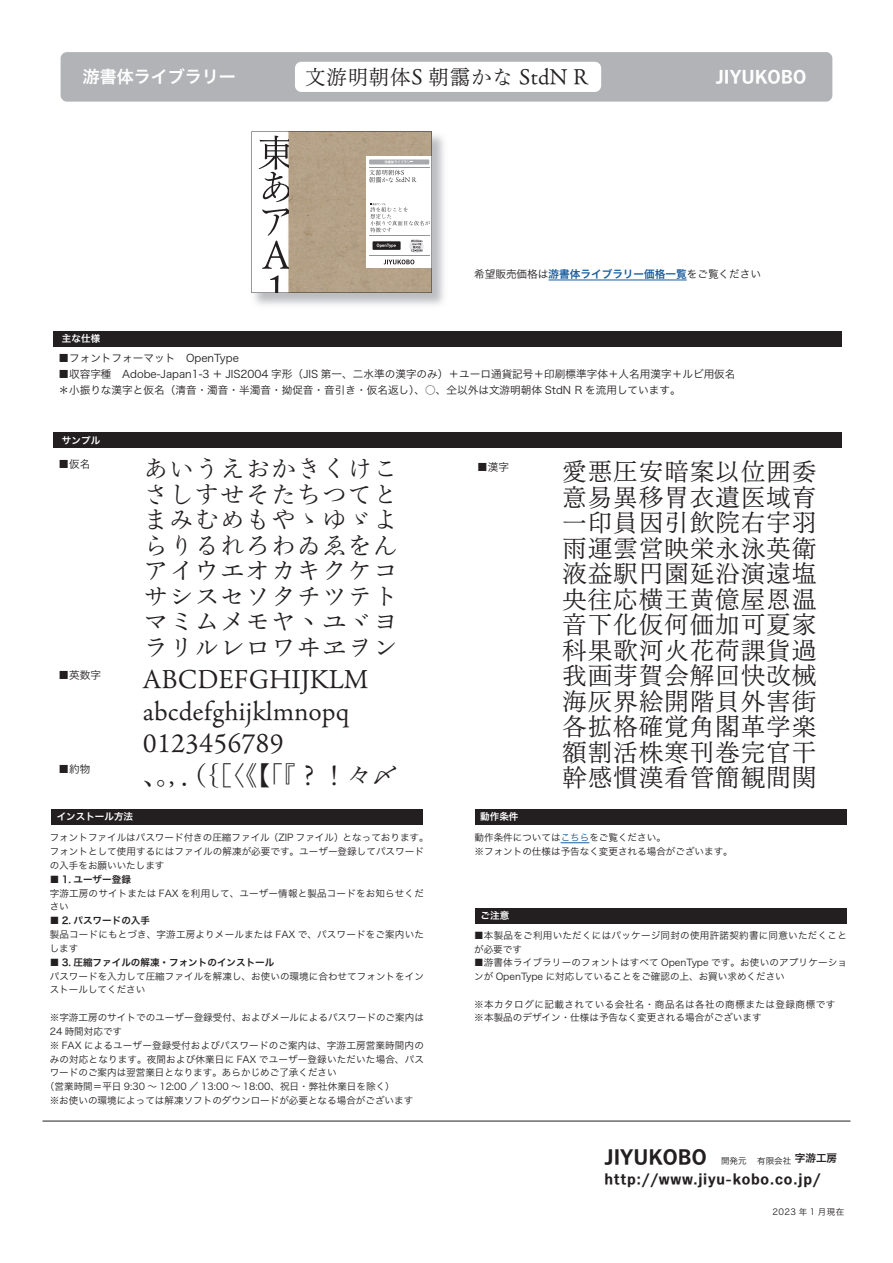
<style>
.page{position:relative;width:893px;height:1263px;background:#fff}
.page>*{position:absolute;margin:0;border:0;box-sizing:border-box;transform-origin:0 0}
.t1{font:25.5px/25.5px "Bunyu Min Sp Asamoya Std N R";color:#231f20;text-align:justify}
.t2{font:21.3px "Bunyu Min Sp Asamoya Std N R";color:#231f20}
.t3{font:19.2px "Yutuki Sh G Ka JY W7";color:#231f20}
.t4{font:16.95px "Hira Kaku Pro N W6";color:#fff}
.t5{font:16.95px "Yutuki Sh G Ka JY W7";color:#fff}
.t6{font:13.8px "Yutuki Sh G Ka JY W7";letter-spacing:.05em;color:#231f20}
.t7{font:10.65px/15.9px "Hira Kaku Pro N W3";color:#231f20}
.t8{font:10.65px "Hira Kaku Pro N W6";color:#231f20}
.t9{font:9.6px/13.8px "Hira Kaku Pro N W3";letter-spacing:.005em;color:#231f20}
.t10{font:9.6px/12.8px "Hira Kaku Pro N W3";letter-spacing:.05em;color:#231f20}
.t11{font:9.6px "Hira Kaku Pro N W6";color:#231f20}
.t12{font:9.6px/13.8px "Hira Kaku Pro N W3";letter-spacing:.025em;color:#231f20}
.t13{font:9.6px "Hira Kaku Pro N W6";color:#fff}
.t14{font:8.55px "Hira Kaku Pro N W3";letter-spacing:.025em;color:#231f20}
.s1{font-family:"Hira Kaku Pro N W6";color:#175d9e}
.s2{color:#175d9e}
</style>
<div class="page">
<hr style="left:549px;top:280px;width:138px;height:1px;background:#175d9e">
<hr style="left:43px;top:1121px;width:807px;height:1px;background:#231f20">
<div style="left:61px;top:52px;width:771px;height:50px;background:#b2b3b7;border-radius:6px"></div>
<div style="left:53px;top:433px;width:789px;height:15px;background:#231f20"></div>
<div style="left:53px;top:331px;width:789px;height:16px;background:#231f20"></div>
<svg style="left:561px;top:842px;width:28px;height:1px"></svg>
<div style="left:51px;top:809px;width:372px;height:15px;background:#231f20"></div>
<div style="left:475px;top:908px;width:372px;height:15px;background:#231f20"></div>
<div style="left:475px;top:809px;width:372px;height:15px;background:#231f20"></div>
<div style="left:295px;top:62px;width:306px;height:30px;background:#fff;border-radius:6px"></div>
<svg style="left:251px;top:131px;width:181px;height:162px"></svg>
<h3 class="t4" style="left:83px;top:61px;width:155px">游書体ライブラリー</h3>
<h2 class="t2" style="left:305px;top:61px;width:285px">文游明朝体S 朝靄かな StdN R</h2>
<h3 class="t5" style="left:716px;top:67px;width:92px">JIYUKOBO</h3>
<p class="t13" style="left:62px;top:330px;width:40px">主な仕様</p>
<p class="t7" style="left:474px;top:266px;width:289px">希望販売価格は<span class="s1">游書体ライブラリー価格一覧</span>をご覧ください</p>
<p class="t7" style="left:58px;top:350px;width:182px">■フォントフォーマット　OpenType</p>
<p class="t7" style="left:58px;top:366px;width:679px">■収容字種　Adobe-Japan1-3 ＋ JIS2004 字形（JIS 第一、二水準の漢字のみ）＋ユーロ通貨記号＋印刷標準字体＋人名用漢字＋ルビ用仮名＊小振りな漢字と仮名（清音・濁音・半濁音・拗促音・音引き・仮名返し）、○、仝以外は文游明朝体 StdN R を流用しています。</p>
<p class="t13" style="left:62px;top:431px;width:40px">サンプル</p>
<p class="t7" style="left:58px;top:455px;width:33px">■仮名</p>
<p class="t7" style="left:58px;top:666px;width:44px">■英数字</p>
<p class="t7" style="left:58px;top:761px;width:33px">■約物</p>
<p class="t13" style="left:57px;top:808px;width:78px">インストール方法</p>
<h1 class="t1" style="left:143px;top:456px;width:257px">あいうえおかきくけこさしすせそたちつてとまみむめもやゝゆゞよらりるれろわゐゑをんアイウエオカキクケコサシスセソタチツテトマミムメモヤヽユヾヨラリルレロワヰヱヲン</h1>
<h1 class="t1" style="left:143px;top:663px;width:227px;line-height:32px;text-align:left">ABCDEFGHIJKLM abcdefghijklmnopq<br>0123456789</h1>
<h1 class="t1" style="left:143px;top:763px;width:257px">、。（｛［〈《【「『？！々〆</h1>
<h1 class="t1" style="left:168px;top:763px;width:40px">，．</h1>
<p class="t9" style="left:50px;top:830px;width:380px">フォントファイルはパスワード付きの圧縮ファイル（ZIP ファイル）となっております。フォントとして使用するにはファイルの解凍が必要です。ユーザー登録してパスワードの入手をお願いいたします</p>
<p class="t11" style="left:50px;top:870px;width:83px">■ 1. ユーザー登録</p>
<p class="t9" style="left:50px;top:885px;width:376px">字游工房のサイトまたは FAX を利用して、ユーザー情報と製品コードをお知らせください</p>
<p class="t11" style="left:50px;top:912px;width:102px">■ 2. パスワードの入手</p>
<p class="t9" style="left:50px;top:927px;width:376px">製品コードにもとづき、字游工房よりメールまたは FAX で、パスワードをご案内いたします</p>
<p class="t11" style="left:50px;top:953px;width:226px">■ 3. 圧縮ファイルの解凍・フォントのインストール</p>
<p class="t9" style="left:50px;top:968px;width:376px">パスワードを入力して圧縮ファイルを解凍し、お使いの環境に合わせてフォントをインストールしてください</p>
<p class="t9" style="left:50px;top:1010px;width:376px">※字游工房のサイトでのユーザー登録受付、およびメールによるパスワードのご案内は</p>
<p class="t9" style="left:50px;top:1024px;width:74px">24 時間対応です</p>
<p class="t9" style="left:50px;top:1037px;width:376px">※ FAX によるユーザー登録受付およびパスワードのご案内は、字游工房営業時間内の</p>
<p class="t9" style="left:50px;top:1051px;width:376px">みの対応となります。夜間および休業日に FAX でユーザー登録いただいた場合、パス</p>
<p class="t9" style="left:50px;top:1065px;width:289px">ワードのご案内は翌営業日となります。あらかじめご了承ください</p>
<p class="t9" style="left:45px;top:1079px;width:351px">（営業時間＝平日 9:30 〜 12:00 ／ 13:00 〜 18:00、祝日・弊社休業日を除く(</p>
<p class="t9" style="left:50px;top:1093px;width:365px">※お使いの環境によっては解凍ソフトのダウンロードが必要となる場合がございます</p>
<p class="t7" style="left:477px;top:458px;width:33px">■漢字</p>
<p class="t13" style="left:480px;top:808px;width:40px">動作条件</p>
<h1 class="t1" style="left:562px;top:459px;width:257px">愛悪圧安暗案以位囲委意易異移胃衣遺医域育一印員因引飲院右宇羽雨運雲営映栄永泳英衛液益駅円園延沿演遠塩央往応横王黄億屋恩温音下化仮何価加可夏家科果歌河火花荷課貨過我画芽賀会解回快改械海灰界絵開階貝外害街各拡格確覚角閣革学楽</h1>
<h1 class="t1" style="left:562px;top:765px;width:257px">幹感慣漢看管簡観間関</h1>
<h1 class="t1" style="left:562px;top:739px;width:257px">額割活株寒刊巻完官干</h1>
<p class="t9" style="left:475px;top:830px;width:260px">動作条件については<span class="s2">こちら</span>をご覧ください。<br>※フォントの仕様は予告なく変更される場合がございます。</p>
<p class="t13" style="left:481px;top:906px;width:30px">ご注意</p>
<p class="t12" style="left:474px;top:927px;width:374px">■本製品をご利用いただくにはパッケージ同封の使用許諾契約書に同意いただくことが必要です</p>
<p class="t9" style="left:474px;top:955px;width:374px">■游書体ライブラリーのフォントはすべて OpenType です。お使いのアプリケーションが OpenType に対応していることをご確認の上、お買い求めください</p>
<p class="t10" style="left:474px;top:997px;width:363px">※本カタログに記載されている会社名・商品名は各社の商標または登録商標です※本製品のデザイン・仕様は予告なく変更される場合がございます</p>
<h3 class="t3" style="left:604px;top:1146px;width:104px">JIYUKOBO</h3>
<h3 class="t6" style="left:604px;top:1171px;width:218px">http://www.jiyu-kobo.co.jp/</h3>
<p class="t14" style="left:772px;top:1204px;width:73px">2023 年 1 月現在</p>
<p class="t8" style="left:795px;top:1149px;width:44px">字游工房</p>
<p class="t14" style="left:757px;top:1153px;width:36px">有限会社</p>
<p class="t14" style="left:721px;top:1153px;width:27px">開発元</p>
</div>
